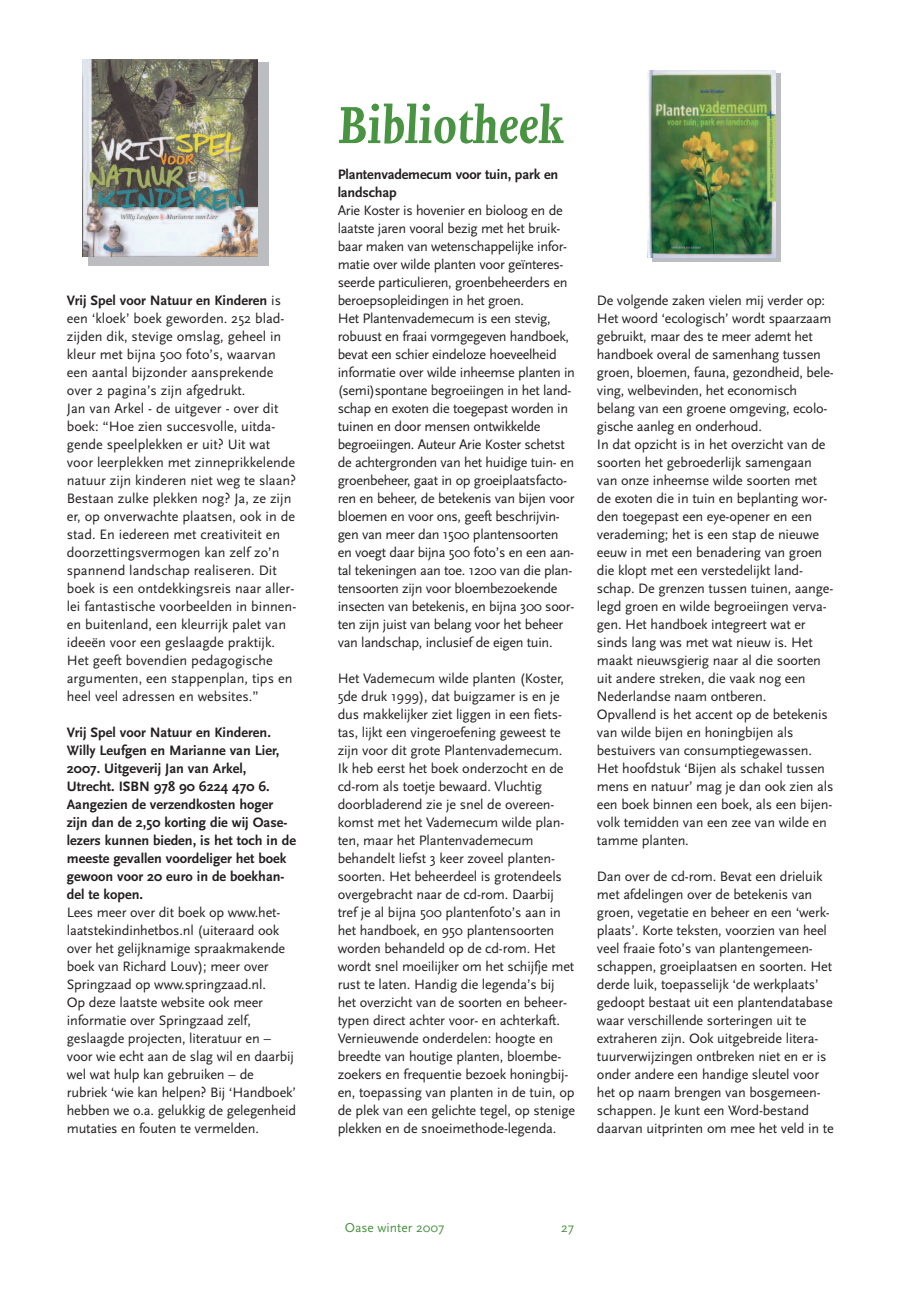
<style>
.page{position:relative;width:919px;height:1289px;background:#fff}
.page>*{position:absolute;margin:0;border:0;box-sizing:border-box;transform-origin:0 0}
.t1{font:italic 700 60px "Joanna";color:#499442}
.t2{font:14.25px/18px "Scala Sans";letter-spacing:-.01em;color:#231f20}
.t3{font:700 14.25px/18px "Scala Sans";color:#231f20}
.t4{font:13.5px "Scala Sans";color:#499442}
.s1{font-weight:700}
</style>
<div class="page">
<div style="left:652px;top:74px;width:128px;height:188px;background:linear-gradient(to right,#bcbdc0,#bcbdc0)"></div>
<img style="left:647px;top:71px;width:128px;height:186px">
<div style="left:88px;top:63px;width:181px;height:203px;background:#bcbdc0"></div>
<img style="left:83px;top:60px;width:174px;height:197px">
<p class="t2" style="left:67px;top:291px;width:231px"><span class="s1">Vrij Spel voor Natuur en Kinderen</span> is een ‘kloek’ boek geworden. 252 blad&shy;zijden dik, stevige omslag, geheel in kleur met bijna 500 foto’s, waarvan een aantal bijzonder aansprekende over 2 pagina’s zijn afgedrukt.<br>Jan van Arkel - de uitgever - over dit boek: “Hoe zien succesvolle, uitda&shy;gende speelplekken er uit? Uit wat voor leerplekken met zinneprikkelende natuur zijn kinderen niet weg te slaan?<br>Bestaan zulke plekken nog? Ja, ze zijn er, op onverwachte plaatsen, ook in de stad. En iedereen met creativiteit en doorzettingsvermogen kan zelf zo’n spannend landschap realiseren. Dit boek is een ontdekkingsreis naar aller&shy;lei fantastische voorbeelden in binnen&shy;en buitenland, een kleurrijk palet van ideeën voor een geslaagde praktijk.<br>Het geeft bovendien pedagogische argumenten, een stappenplan, tips en heel veel adressen en websites.”</p>
<p class="t3" style="left:67px;top:723px;width:231px">Vrij Spel voor Natuur en Kinderen.<br>Willy Leufgen en Marianne van Lier,<br>2007. Uitgeverij Jan van Arkel,<br>Utrecht. ISBN 978 90 6224 470 6.<br>Aangezien de verzendkosten hoger zijn dan de 2,50 korting die wij Oase&shy;lezers kunnen bieden, is het toch in de meeste gevallen voordeliger het boek gewoon voor 20 euro in de boekhan&shy;del te kopen.</p>
<p class="t2" style="left:67px;top:903px;width:231px">Lees meer over dit boek op www.het&shy;laatstekindinhetbos.nl (uiteraard ook over het gelijknamige spraakmakende boek van Richard Louv); meer over Springzaad op www.springzaad.nl.<br>Op deze laatste website ook meer informatie over Springzaad zelf, geslaagde projecten, literatuur en – voor wie echt aan de slag wil en daarbij wel wat hulp kan gebruiken – de rubriek ‘wie kan helpen? Bij ‘Handboek’ hebben we o.a. gelukkig de gelegenheid mutaties en fouten te vermelden.</p>
<h1 class="t1" style="left:338px;top:102px;width:227px">Bibliotheek</h1>
<p class="t3" style="left:338px;top:165px;width:222px">Plantenvademecum voor tuin, park en landschap</p>
<p class="t2" style="left:338px;top:201px;width:239px">Arie Koster is hovenier en bioloog en de laatste jaren vooral bezig met het bruik&shy;baar maken van wetenschappelijke infor&shy;matie over wilde planten voor geïnteres&shy;seerde particulieren, groenbeheerders en beroepsopleidingen in het groen.<br>Het Plantenvademecum is een stevig, robuust en fraai vormgegeven handboek, bevat een schier eindeloze hoeveelheid informatie over wilde inheemse planten in (semi)spontane begroeiingen in het land&shy;schap en exoten die toegepast worden in tuinen en door mensen ontwikkelde begroeiingen. Auteur Arie Koster schetst de achtergronden van het huidige tuin- en groenbeheer, gaat in op groeiplaatsfacto&shy;ren en beheer, de betekenis van bijen voor bloemen en voor ons, geeft beschrijvin&shy;gen van meer dan 1500 plantensoorten en voegt daar bijna 500 foto’s en een aan&shy;tal tekeningen aan toe. 1200 van die plan&shy;tensoorten zijn voor bloembezoekende insecten van betekenis, en bijna 300 soor&shy;ten zijn juist van belang voor het beheer van landschap, inclusief de eigen tuin.</p>
<p class="t2" style="left:338px;top:669px;width:239px">Het Vademecum wilde planten (Koster, 5de druk 1999), dat buigzamer is en je dus makkelijker ziet liggen in een fiets&shy;tas, lijkt een vingeroefening geweest te zijn voor dit grote Plantenvademecum.<br>Ik heb eerst het boek onderzocht en de cd-rom als toetje bewaard. Vluchtig doorbladerend zie je snel de overeen&shy;komst met het Vademecum wilde plan&shy;ten, maar het Plantenvademecum behandelt liefst 3 keer zoveel planten&shy;soorten. Het beheerdeel is grotendeels overgebracht naar de cd-rom. Daarbij tref je al bijna 500 plantenfoto’s aan in het handboek, en 950 plantensoorten worden behandeld op de cd-rom. Het wordt snel moeilijker om het schijfje met rust te laten. Handig die legenda’s bij het overzicht van de soorten en beheer&shy;typen direct achter voor- en achterkaft.<br>Vernieuwende onderdelen: hoogte en breedte van houtige planten, bloembe&shy;zoekers en frequentie bezoek honingbij&shy;en, toepassing van planten in de tuin, op de plek van een gelichte tegel, op stenige plekken en de snoeimethode-legenda.</p>
<p class="t2" style="left:597px;top:291px;width:238px">De volgende zaken vielen mij verder op:<br>Het woord ‘ecologisch’ wordt spaarzaam gebruikt, maar des te meer ademt het handboek overal de samenhang tussen groen, bloemen, fauna, gezondheid, bele&shy;ving, welbevinden, het economisch belang van een groene omgeving, ecolo&shy;gische aanleg en onderhoud.<br>In dat opzicht is in het overzicht van de soorten het gebroederlijk samengaan van onze inheemse wilde soorten met de exoten die in tuin en beplanting wor&shy;den toegepast een eye-opener en een verademing; het is een stap de nieuwe eeuw in met een benadering van groen die klopt met een verstedelijkt land&shy;schap. De grenzen tussen tuinen, aange&shy;legd groen en wilde begroeiingen verva&shy;gen. Het handboek integreert wat er sinds lang was met wat nieuw is. Het maakt nieuwsgierig naar al die soorten uit andere streken, die vaak nog een Nederlandse naam ontberen.<br>Opvallend is het accent op de betekenis van wilde bijen en honingbijen als bestuivers van consumptiegewassen.<br>Het hoofdstuk ‘Bijen als schakel tussen mens en natuur’ mag je dan ook zien als een boek binnen een boek, als een bijen&shy;volk temidden van een zee van wilde en tamme planten.</p>
<p class="t2" style="left:597px;top:867px;width:238px">Dan over de cd-rom. Bevat een drieluik met afdelingen over de betekenis van groen, vegetatie en beheer en een ‘werk&shy;plaats’. Korte teksten, voorzien van heel veel fraaie foto’s van plantengemeen&shy;schappen, groeiplaatsen en soorten. Het derde luik, toepasselijk ‘de werkplaats’ gedoopt bestaat uit een plantendatabase waar verschillende sorteringen uit te extraheren zijn. Ook uitgebreide litera&shy;tuurverwijzingen ontbreken niet en er is onder andere een handige sleutel voor het op naam brengen van bosgemeen&shy;schappen. Je kunt een Word-bestand daarvan uitprinten om mee het veld in te</p>
<p class="t4" style="left:344px;top:1219px;width:101px">Oase winter 2007</p>
<p class="t4" style="left:561px;top:1219px;width:14px">27</p>
</div>
